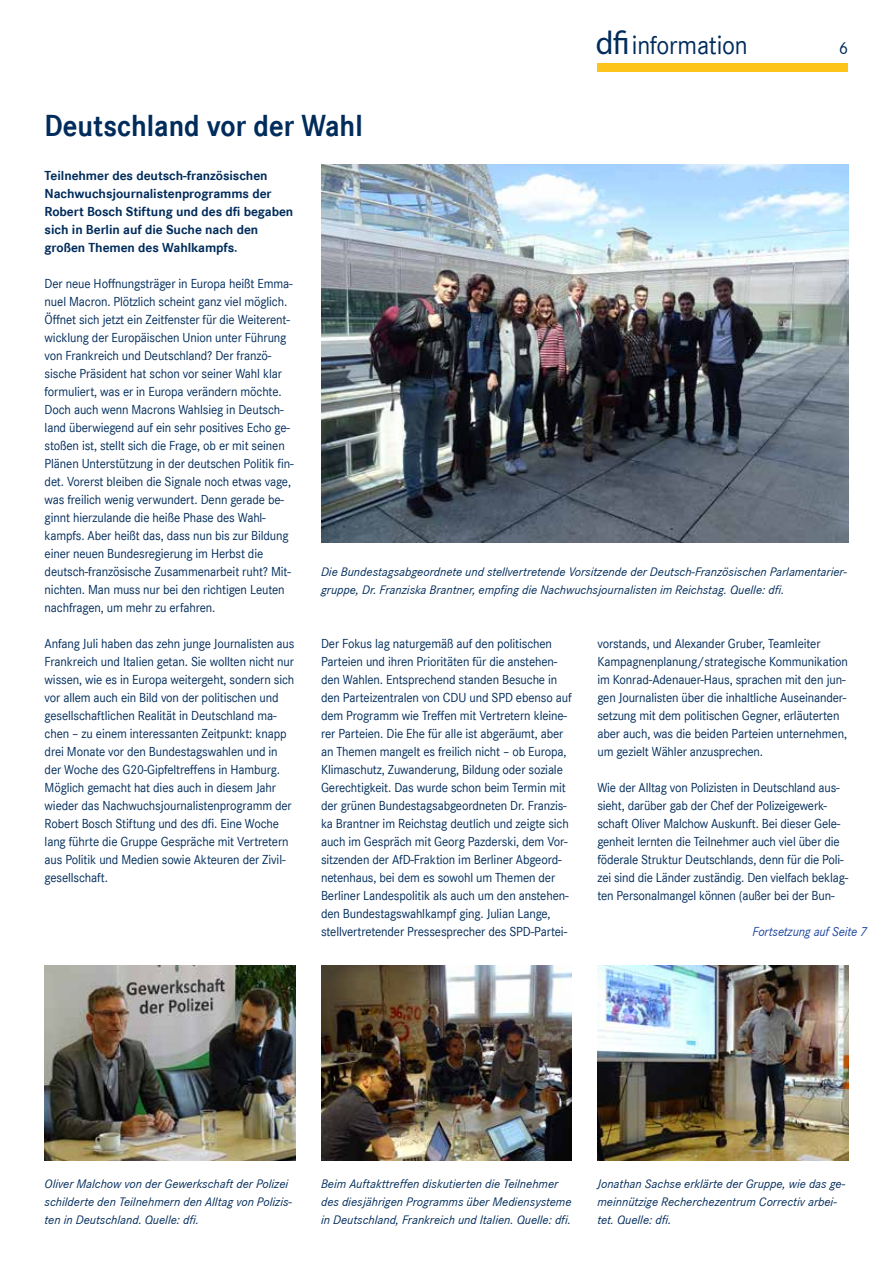
<style>
.page{position:relative;width:893px;height:1263px;background:#fff}
.page>*{position:absolute;margin:0;border:0;box-sizing:border-box;transform-origin:0 0}
.t1{font:700 31.5px "Corporate S";color:#002c5b;scale:.9 1}
.t2{font:27px "Corporate S";letter-spacing:-.01em;color:#002c5b;scale:.95 1}
.t3{font:18px "Corporate S";color:#002c5b}
.t4{font:13.5px/18px "Corporate S";letter-spacing:-.01em;color:#002c5b;scale:.95 1}
.t5{font:700 13.5px/18px "Corporate S";letter-spacing:-.005em;color:#002c5b}
.t6{font:italic 13.5px "Corporate S";letter-spacing:-.01em;color:#1e46a1;scale:.95 1}
.t7{font:italic 12.75px/18px "Corporate S";color:#002c5b}
.s1{font-family:"Myriad Pro";font-size:33px}
</style>
<div class="page">
<div style="left:597px;top:63px;width:251px;height:9px;background:#fdc51b"></div>
<img style="left:321px;top:165px;width:527px;height:378px">
<img style="left:321px;top:965px;width:251px;height:196px">
<img style="left:597px;top:965px;width:251px;height:196px">
<img style="left:45px;top:965px;width:251px;height:196px">
<h2 class="t2" style="left:596px;top:30px;width:161px"><span class="s1">dfi</span>information</h2>
<h3 class="t3" style="left:839px;top:38px;width:11px">6</h3>
<h1 class="t1" style="left:45px;top:107px;width:355px">Deutschland vor der Wahl</h1>
<p class="t5" style="left:45px;top:167px;width:250px">Teilnehmer des deutsch-französischen Nachwuchsjournalistenprogramms der Robert Bosch Stiftung und des dfi begaben sich in Berlin auf die Suche nach den großen Themen des Wahlkampfs.</p>
<p class="t4" style="left:45px;top:275px;width:264px">Der neue Hoffnungsträger in Europa heißt Emma&shy;nuel Macron. Plötzlich scheint ganz viel möglich.<br>Öffnet sich jetzt ein Zeitfenster für die Weiterent&shy;wicklung der Europäischen Union unter Führung von Frankreich und Deutschland? Der franzö&shy;sische Präsident hat schon vor seiner Wahl klar formuliert, was er in Europa verändern möchte.<br>Doch auch wenn Macrons Wahlsieg in Deutsch&shy;land überwiegend auf ein sehr positives Echo ge&shy;stoßen ist, stellt sich die Frage, ob er mit seinen Plänen Unterstützung in der deutschen Politik fin&shy;det. Vorerst bleiben die Signale noch etwas vage, was freilich wenig verwundert. Denn gerade be&shy;ginnt hierzulande die heiße Phase des Wahl&shy;kampfs. Aber heißt das, dass nun bis zur Bildung einer neuen Bundesregierung im Herbst die deutsch-französische Zusammenarbeit ruht? Mit&shy;nichten. Man muss nur bei den richtigen Leuten nachfragen, um mehr zu erfahren.</p>
<p class="t4" style="left:45px;top:635px;width:264px">Anfang Juli haben das zehn junge Journalisten aus Frankreich und Italien getan. Sie wollten nicht nur wissen, wie es in Europa weitergeht, sondern sich vor allem auch ein Bild von der politischen und gesellschaftlichen Realität in Deutschland ma&shy;chen – zu einem interessanten Zeitpunkt: knapp drei Monate vor den Bundestagswahlen und in der Woche des G20-Gipfeltreffens in Hamburg.<br>Möglich gemacht hat dies auch in diesem Jahr wieder das Nachwuchsjournalistenprogramm der Robert Bosch Stiftung und des dfi. Eine Woche lang führte die Gruppe Gespräche mit Vertretern aus Politik und Medien sowie Akteuren der Zivil&shy;gesellschaft.</p>
<p class="t4" style="left:321px;top:635px;width:265px">Der Fokus lag naturgemäß auf den politischen Parteien und ihren Prioritäten für die anstehen&shy;den Wahlen. Entsprechend standen Besuche in den Parteizentralen von CDU und SPD ebenso auf dem Programm wie Treffen mit Vertretern kleine&shy;rer Parteien. Die Ehe für alle ist abgeräumt, aber an Themen mangelt es freilich nicht – ob Europa, Klimaschutz, Zuwanderung, Bildung oder soziale Gerechtigkeit. Das wurde schon beim Termin mit der grünen Bundestagsabgeordneten Dr. Franzis&shy;ka Brantner im Reichstag deutlich und zeigte sich auch im Gespräch mit Georg Pazderski, dem Vor&shy;sitzenden der AfD-Fraktion im Berliner Abgeord&shy;netenhaus, bei dem es sowohl um Themen der Berliner Landespolitik als auch um den anstehen&shy;den Bundestagswahlkampf ging. Julian Lange, stellvertretender Pressesprecher des SPD-Partei-</p>
<p class="t4" style="left:597px;top:635px;width:265px">vorstands, und Alexander Gruber, Teamleiter Kampagnenplanung/strategische Kommunikation im Konrad-Adenauer-Haus, sprachen mit den jun&shy;gen Journalisten über die inhaltliche Auseinander&shy;setzung mit dem politischen Gegner, erläuterten aber auch, was die beiden Parteien unternehmen, um gezielt Wähler anzusprechen.</p>
<p class="t7" style="left:321px;top:563px;width:527px">Die Bundestagsabgeordnete und stellvertretende Vorsitzende der Deutsch-Französischen Parlamentarier&shy;gruppe, Dr. Franziska Brantner, empfing die Nachwuchsjournalisten im Reichstag. Quelle: dfi.</p>
<p class="t4" style="left:597px;top:779px;width:266px">Wie der Alltag von Polizisten in Deutschland aus&shy;sieht, darüber gab der Chef der Polizeigewerk&shy;schaft Oliver Malchow Auskunft. Bei dieser Gele&shy;genheit lernten die Teilnehmer auch viel über die föderale Struktur Deutschlands, denn für die Poli&shy;zei sind die Länder zuständig. Den vielfach beklag&shy;ten Personalmangel können (außer bei der Bun-</p>
<p class="t6" style="left:752px;top:924px;width:122px">Fortsetzung auf Seite 7</p>
<p class="t7" style="left:45px;top:1175px;width:249px">Oliver Malchow von der Gewerkschaft der Polizei schilderte den Teilnehmern den Alltag von Polizis&shy;ten in Deutschland. Quelle: dfi.</p>
<p class="t7" style="left:321px;top:1175px;width:252px">Beim Auftakttreffen diskutierten die Teilnehmer des diesjährigen Programms über Mediensysteme in Deutschland, Frankreich und Italien. Quelle: dfi.</p>
<p class="t7" style="left:597px;top:1175px;width:249px">Jonathan Sachse erklärte der Gruppe, wie das ge&shy;meinnützige Recherchezentrum Correctiv arbei&shy;tet. Quelle: dfi.</p>
</div>
